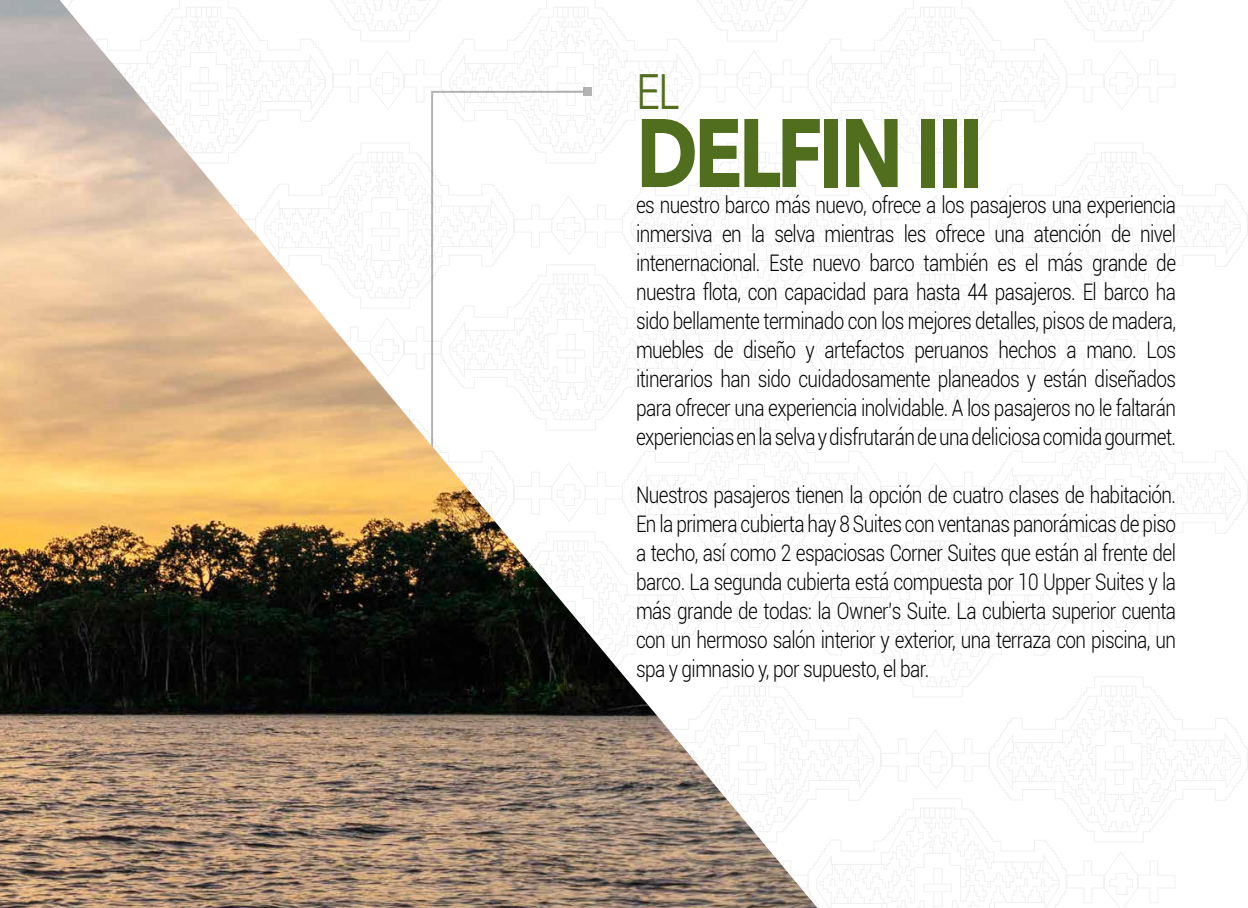
<style>
.page{position:relative;width:1248px;height:908px;background:#fff}
.page>*{position:absolute;margin:0;border:0;box-sizing:border-box;transform-origin:0 0}
.t1{font:700 96px "Avenir Next LT Pro";letter-spacing:-.05em;color:#506e1d;scale:.83 1}
.t2{font:49.2px "Avenir Next LT Pro";color:#506e1d;scale:.83 1}
.t3{font:300 22.8px/29px "Roboto";letter-spacing:-.03em;color:#000;text-align:justify;scale:.83 1}
</style>
<div class="page">
<svg style="left:1124px;top:143px;width:123px;height:165px"></svg>
<svg style="left:1124px;top:410px;width:123px;height:165px"></svg>
<svg style="left:817px;top:0;width:307px;height:907px"></svg>
<svg style="left:817px;top:675px;width:430px;height:167px"></svg>
<img style="left:0;top:0;width:817px;height:907px">
<h2 class="t2" style="left:636px;top:62px;width:53px">EL</h2>
<h1 class="t1" style="left:636px;top:94px;width:420px">DELFIN III</h1>
<p class="t3" style="left:636px;top:189px;width:652px">es nuestro barco más nuevo, ofrece a los pasajeros una experiencia inmersiva en la selva mientras les ofrece una atención de nivel intenernacional. Este nuevo barco también es el más grande de nuestra flota, con capacidad para hasta 44 pasajeros. El barco ha sido bellamente terminado con los mejores detalles, pisos de madera, muebles de diseño y artefactos peruanos hechos a mano. Los itinerarios han sido cuidadosamente planeados y están diseñados para ofrecer una experiencia inolvidable. A los pasajeros no le faltarán experiencias en la selva y disfrutarán de una deliciosa comida gourmet.</p>
<p class="t3" style="left:636px;top:479px;width:652px">Nuestros pasajeros tienen la opción de cuatro clases de habitación.<br>En la primera cubierta hay 8 Suites con ventanas panorámicas de piso a techo, así como 2 espaciosas Corner Suites que están al frente del barco. La segunda cubierta está compuesta por 10 Upper Suites y la más grande de todas: la Owner’s Suite. La cubierta superior cuenta con un hermoso salón interior y exterior, una terraza con piscina, un spa y gimnasio y, por supuesto, el bar.</p>
</div>
